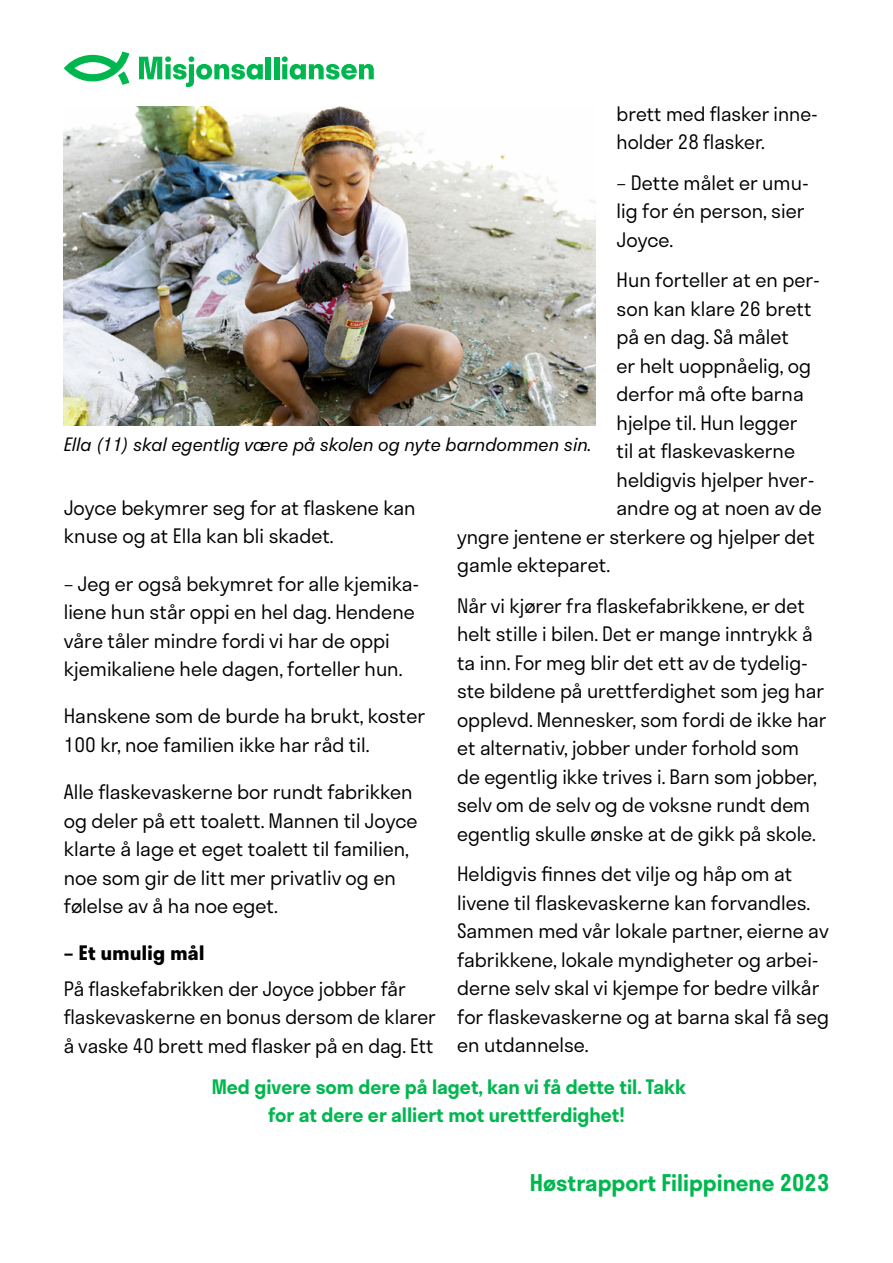
<style>
.page{position:relative;width:893px;height:1263px;background:#fff}
.page>*{position:absolute;margin:0;border:0;box-sizing:border-box;transform-origin:0 0}
.t1{font:600 22.5px "Stratos";color:#00b74f}
.t2{font:300 19.5px/28.5px "Stratos";color:#000}
.t3{font:600 19.5px/28.5px "Stratos";color:#00b74f;text-align:center}
.t4{font:700 19.5px "Stratos";letter-spacing:.02em;color:#000}
.t5{font:italic 300 18px "Stratos";color:#000}
</style>
<div class="page">
<svg style="left:139px;top:56px;width:124px;height:31px"></svg>
<div style="left:266px;top:57px;width:5px;height:22px;background:#00b74f"></div>
<div style="left:274px;top:57px;width:5px;height:22px;background:#00b74f"></div>
<svg style="left:282px;top:56px;width:92px;height:24px"></svg>
<svg style="left:64px;top:52px;width:65px;height:33px"></svg>
<img style="left:64px;top:106px;width:531px;height:319px">
<p class="t2" style="left:617px;top:99px;width:203px">brett med flasker inne&shy;holder 28 flasker.</p>
<p class="t2" style="left:617px;top:168px;width:194px">– Dette målet er umu&shy;lig for én person, sier<br>Joyce.</p>
<p class="t2" style="left:617px;top:265px;width:205px">Hun forteller at en per-</p>
<p class="t2" style="left:617px;top:294px;width:197px">son kan klare 26 brett</p>
<p class="t2" style="left:617px;top:322px;width:174px">på en dag. Så målet</p>
<p class="t2" style="left:617px;top:351px;width:196px">er helt uoppnåelig, og</p>
<p class="t2" style="left:617px;top:379px;width:189px">derfor må ofte barna</p>
<p class="t2" style="left:617px;top:408px;width:183px">hjelpe til. Hun legger</p>
<p class="t2" style="left:617px;top:436px;width:180px">til at flaskevaskerne</p>
<p class="t2" style="left:617px;top:465px;width:200px">heldigvis hjelper hver-</p>
<p class="t2" style="left:617px;top:493px;width:207px">andre og at noen av de</p>
<p class="t2" style="left:457px;top:522px;width:360px">yngre jentene er sterkere og hjelper det</p>
<p class="t2" style="left:457px;top:550px;width:155px">gamle ekteparet.</p>
<p class="t2" style="left:457px;top:591px;width:371px">Når vi kjører fra flaskefabrikkene, er det helt stille i bilen. Det er mange inntrykk å ta inn. For meg blir det ett av de tydelig&shy;ste bildene på urettferdighet som jeg har opplevd. Mennesker, som fordi de ikke har et alternativ, jobber under forhold som de egentlig ikke trives i. Barn som jobber, selv om de selv og de voksne rundt dem egentlig skulle ønske at de gikk på skole.</p>
<p class="t2" style="left:457px;top:859px;width:373px">Heldigvis finnes det vilje og håp om at livene til flaskevaskerne kan forvandles.<br>Sammen med vår lokale partner, eierne av fabrikkene, lokale myndigheter og arbei&shy;derne selv skal vi kjempe for bedre vilkår for flaskevaskerne og at barna skal få seg en utdannelse.</p>
<p class="t3" style="left:212px;top:1071px;width:476px">Med givere som dere på laget, kan vi få dette til. Takk for at dere er alliert mot urettferdighet!</p>
<p class="t5" style="left:64px;top:430px;width:529px">Ella (11) skal egentlig være på skolen og nyte barndommen sin.</p>
<p class="t2" style="left:64px;top:493px;width:353px">Joyce bekymrer seg for at flaskene kan knuse og at Ella kan bli skadet.</p>
<p class="t2" style="left:64px;top:569px;width:357px">– Jeg er også bekymret for alle kjemika&shy;liene hun står oppi en hel dag. Hendene våre tåler mindre fordi vi har de oppi kjemikaliene hele dagen, forteller hun.</p>
<p class="t2" style="left:64px;top:701px;width:363px">Hanskene som de burde ha brukt, koster<br>100 kr, noe familien ikke har råd til.</p>
<p class="t2" style="left:64px;top:777px;width:355px">Alle flaskevaskerne bor rundt fabrikken og deler på ett toalett. Mannen til Joyce klarte å lage et eget toalett til familien, noe som gir de litt mer privatliv og en følelse av å ha noe eget.</p>
<p class="t4" style="left:64px;top:937px;width:142px">– Et umulig mål</p>
<p class="t2" style="left:64px;top:974px;width:374px">På flaskefabrikken der Joyce jobber får flaskevaskerne en bonus dersom de klarer å vaske 40 brett med flasker på en dag. Ett</p>
<p class="t1" style="left:530px;top:1164px;width:301px">Høstrapport Filippinene 2023</p>
</div>
